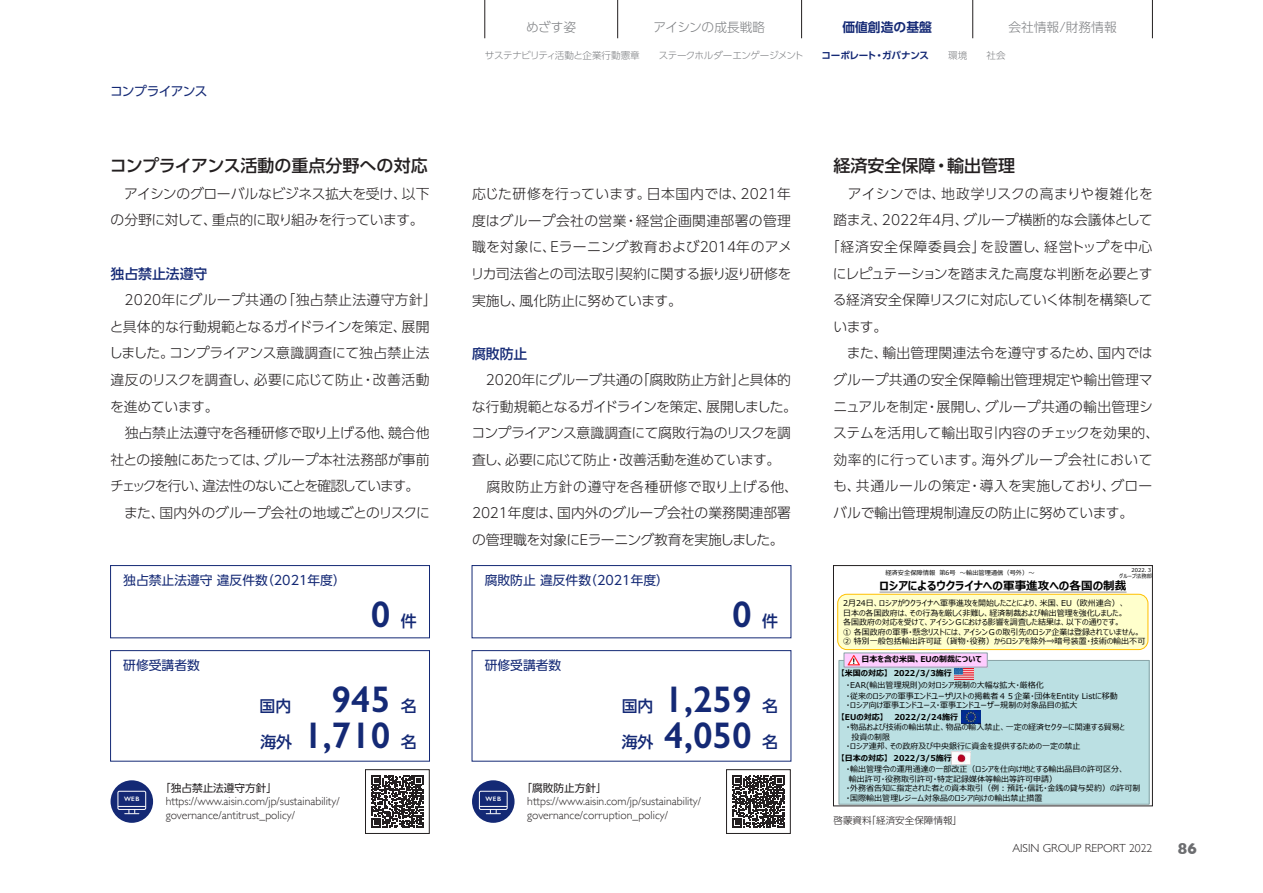
<style>
.page{position:relative;width:1263px;height:893px;background:#fff}
.page>*{position:absolute;margin:0;border:0;box-sizing:border-box;transform-origin:0 0}
.t1{font:600 37.2px "Gill Sans";color:#142975}
.t2{font:500 16.95px "UD Shin Go Pro";color:#231f20}
.t3{font:500 15.9px "UD Shin Go Pro";color:#142975}
.t4{font:700 15.9px "Gill Sans";color:#6c6d70}
.t5{font:300 13.8px/26.5px "UD Shin Go Pro";letter-spacing:-.01em;color:#231f20}
.t6{font:300 13.8px/26.5px "UD Shin Go Pro";letter-spacing:-.03em;color:#231f20}
.t7{font:300 13.8px "UD Shin Go Pro";letter-spacing:.01em;color:#231f20}
.t8{font:300 13.8px "UD Shin Go Pro";letter-spacing:.055em;color:#231f20}
.t9{font:300 13.8px "UD Shin Go Pro";letter-spacing:.02em;color:#231f20}
.t10{font:300 13.8px "UD Shin Go Pro";letter-spacing:.04em;color:#231f20}
.t11{font:300 13.8px "UD Shin Go Pro";letter-spacing:.015em;color:#231f20}
.t12{font:300 13.8px "UD Shin Go Pro";letter-spacing:.03em;color:#231f20}
.t13{font:500 13.8px "UD Shin Go Pro";color:#142975}
.t14{font:12.75px "UD Shin Go Pro";color:#142975}
.t15{font:300 12.75px "UD Shin Go Pro";color:#808285}
.t16{font:300 12.75px "UD Shin Go Pro";letter-spacing:-.02em;color:#808285}
.t17{font:12.75px "UD Shin Go Pro";letter-spacing:-.05em;color:#142975}
.t18{font:700 12.75px "UD Shin Go Pro De";color:#142975}
.t19{font:300 11.7px/13.8px "Gill Sans";color:#231f20}
.t20{font:700 11.55px "Meiryo UI";color:#000}
.t21{font:10.65px "UD Shin Go Pro";color:#231f20}
.t22{font:300 9.6px "UD Shin Go Pro";letter-spacing:-.035em;color:#808285}
.t23{font:300 9.6px "UD Shin Go Pro";color:#231f20}
.t24{font:7.95px/9.6px "Meiryo UI";color:#000}
.t25{font:700 7.95px "Meiryo UI";color:#000}
.t26{font:600 6.45px "Gill Sans";letter-spacing:.07em;color:#fff}
.t27{font:6.3px "Meiryo UI";color:#000}
.t28{font:5.4px/6.1px "Meiryo UI";color:#000;text-align:right}
.s1{font-family:"UD Shin Go Pro De";font-weight:700;color:#142975}
.s2{font-weight:700}
</style>
<div class="page">
<div style="left:111px;top:780px;width:42px;height:43px;background:#142975;border-radius:50%"></div>
<div style="left:118px;top:791px;width:28px;height:19px;border:1px solid #fff"></div>
<svg style="left:118px;top:806px;width:28px;height:8px"></svg>
<div style="left:472px;top:780px;width:42px;height:43px;background:#142975;border-radius:50%"></div>
<div style="left:479px;top:791px;width:29px;height:19px;border:1px solid #fff"></div>
<svg style="left:479px;top:806px;width:28px;height:8px"></svg>
<div style="left:472px;top:565px;width:319px;height:73px;border:1px solid #142975"></div>
<div style="left:472px;top:650px;width:319px;height:111px;border:1px solid #142975"></div>
<div style="left:110px;top:565px;width:320px;height:73px;border:1px solid #142975"></div>
<div style="left:110px;top:650px;width:320px;height:111px;border:1px solid #142975"></div>
<svg style="left:371px;top:775px;width:53px;height:53px"></svg>
<div style="left:365px;top:769px;width:64px;height:65px;border:1px solid #231f20"></div>
<svg style="left:732px;top:775px;width:53px;height:53px"></svg>
<div style="left:726px;top:769px;width:64px;height:65px;border:1px solid #231f20"></div>
<div style="left:839px;top:660px;width:310px;height:144px;background:#bbe0e3"></div>
<div style="left:838px;top:660px;width:311px;height:145px;border:1px solid #89a4a7"></div>
<svg style="left:879px;top:592px;width:247px;height:1px"></svg>
<div style="left:838px;top:594px;width:310px;height:56px;background:#ffc;border-radius:9px"></div>
<div style="left:837px;top:594px;width:311px;height:56px;border:1px solid #ffc000;border-radius:9px"></div>
<div style="left:844px;top:653px;width:143px;height:14px;background:#fcf"></div>
<div style="left:843px;top:652px;width:145px;height:16px;border:1px solid #89a4a7"></div>
<img style="left:952px;top:752px;width:18px;height:12px">
<img style="left:961px;top:711px;width:19px;height:12px">
<img style="left:955px;top:668px;width:18px;height:11px">
<svg style="left:848px;top:655px;width:12px;height:10px"></svg>
<div style="left:833px;top:565px;width:319px;height:241px;border:1px solid #231f20"></div>
<hr style="left:801px;top:0;width:1px;height:38px;background:#231f20">
<hr style="left:617px;top:0;width:1px;height:38px;background:#231f20">
<hr style="left:484px;top:0;width:1px;height:38px;background:#231f20">
<hr style="left:972px;top:0;width:1px;height:38px;background:#231f20">
<hr style="left:1152px;top:0;width:1px;height:38px;background:#231f20">
<p class="t17" style="left:110px;top:81px;width:99px">コンプライアンス</p>
<p class="t2" style="left:110px;top:152px;width:319px">コンプライアンス活動の重点分野への対応</p>
<p class="t6" style="left:111px;top:180px;width:320px">　アイシンのグローバルなビジネス拡大を受け、以下の分野に対して、重点的に取り組みを行っています。</p>
<p class="t13" style="left:111px;top:262px;width:98px">独占禁止法遵守</p>
<p class="t5" style="left:109px;top:286px;width:330px">　2020年にグループ共通の「独占禁止法遵守方針」と具体的な行動規範となるガイドラインを策定、展開しました。コンプライアンス意識調査にて独占禁止法違反のリスクを調査し、必要に応じて防止・改善活動を進めています。<br>　独占禁止法遵守を各種研修で取り上げる他、競合他社との接触にあたっては、グループ本社法務部が事前チェックを行い、違法性のないことを確認しています。<br>　また、国内外のグループ会社の地域ごとのリスクに</p>
<p class="t14" style="left:123px;top:570px;width:224px">独占禁止法遵守 違反件数（2021年度）</p>
<p class="t14" style="left:123px;top:655px;width:78px">研修受講者数</p>
<h1 class="t1" style="left:371px;top:591px;width:21px">0</h1>
<p class="t3" style="left:401px;top:608px;width:17px">件</p>
<p class="t26" style="left:124px;top:795px;width:17px">WEB</p>
<p class="t3" style="left:260px;top:693px;width:33px">国内</p>
<h1 class="t1" style="left:331px;top:677px;width:60px">945</h1>
<p class="t3" style="left:401px;top:693px;width:17px">名</p>
<p class="t3" style="left:260px;top:729px;width:33px">海外</p>
<h1 class="t1" style="left:303px;top:713px;width:88px">1,710</h1>
<p class="t3" style="left:401px;top:729px;width:17px">名</p>
<p class="t21" style="left:160px;top:779px;width:118px">「独占禁止法遵守方針」</p>
<p class="t19" style="left:166px;top:794px;width:175px">https://www.aisin.com/jp/sustainability/ governance/antitrust_policy/</p>
<p class="t15" style="left:526px;top:17px;width:51px">めざす姿</p>
<p class="t16" style="left:653px;top:17px;width:113px">アイシンの成長戦略</p>
<p class="t18" style="left:842px;top:17px;width:91px">価値創造の基盤</p>
<p class="t15" style="left:1008px;top:17px;width:110px">会社情報/財務情報</p>
<p class="t22" style="left:485px;top:48px;width:522px">サステナビリティ活動と企業行動憲章　　ステークホルダーエンゲージメント　　<span class="s1">コーポレート・ガバナンス</span>　　環境　　社会</p>
<p class="t5" style="left:471px;top:180px;width:323px;text-align:justify">応じた研修を行っています。日本国内では、2021年度はグループ会社の営業・経営企画関連部署の管理職を対象に、Eラーニング教育および2014年のアメリカ司法省との司法取引契約に関する振り返り研修を実施し、風化防止に努めています。</p>
<p class="t13" style="left:472px;top:342px;width:57px">腐敗防止</p>
<p class="t5" style="left:471px;top:366px;width:328px">　2020年にグルーブ共通の「腐敗防止方針」と具体的な行動規範となるガイドラインを策定、展開しました。コンプライアンス意識調査にて腐敗行為のリスクを調査し、必要に応じて防止・改善活動を進めています。<br>　腐敗防止方針の遵守を各種研修で取り上げる他、<br>2021年度は、国内外のグループ会社の業務関連部署の管理職を対象にEラーニング教育を実施しました。</p>
<p class="t14" style="left:485px;top:570px;width:186px">腐敗防止 違反件数（2021年度）</p>
<h1 class="t1" style="left:732px;top:591px;width:21px">0</h1>
<p class="t3" style="left:762px;top:608px;width:17px">件</p>
<p class="t14" style="left:485px;top:655px;width:78px">研修受講者数</p>
<p class="t3" style="left:622px;top:693px;width:33px">国内</p>
<h1 class="t1" style="left:664px;top:677px;width:89px">1,259</h1>
<p class="t3" style="left:762px;top:693px;width:17px">名</p>
<p class="t3" style="left:622px;top:729px;width:33px">海外</p>
<h1 class="t1" style="left:664px;top:713px;width:89px">4,050</h1>
<p class="t3" style="left:762px;top:729px;width:17px">名</p>
<p class="t26" style="left:486px;top:795px;width:17px">WEB</p>
<p class="t21" style="left:522px;top:779px;width:87px">「腐敗防止方針」</p>
<p class="t19" style="left:527px;top:794px;width:175px">https://www.aisin.com/jp/sustainability/ governance/corruption_policy/</p>
<p class="t2" style="left:833px;top:152px;width:183px">経済安全保障・輸出管理</p>
<p class="t11" style="left:833px;top:182px;width:321px">　アイシンでは、地政学リスクの高まりや複雑化を</p>
<p class="t5" style="left:833px;top:206px;width:321px">踏まえ、2022年4月、グループ横断的な会議体として</p>
<p class="t8" style="left:826px;top:236px;width:328px">「経済安全保障委員会」を設置し、経営トップを中心</p>
<p class="t5" style="left:833px;top:260px;width:321px">にレピュテーションを踏まえた高度な判断を必要とす</p>
<p class="t5" style="left:833px;top:286px;width:321px">る経済安全保障リスクに対応していく体制を構築して</p>
<p class="t5" style="left:833px;top:313px;width:55px">います。</p>
<p class="t5" style="left:833px;top:339px;width:321px">　また、輸出管理関連法令を遵守するため、国内では</p>
<p class="t7" style="left:833px;top:368px;width:321px">グループ共通の安全保障輸出管理規定や輸出管理マ</p>
<p class="t9" style="left:833px;top:395px;width:321px">ニュアルを制定・展開し、グループ共通の輸出管理シ</p>
<p class="t7" style="left:833px;top:422px;width:328px">ステムを活用して輸出取引内容のチェックを効果的、</p>
<p class="t12" style="left:833px;top:448px;width:321px">効率的に行っています。海外グループ会社において</p>
<p class="t10" style="left:833px;top:475px;width:321px">も、共通ルールの策定・導入を実施しており、グロー</p>
<p class="t5" style="left:833px;top:499px;width:301px">バルで輸出管理規制違反の防止に努めています。</p>
<p class="t28" style="left:1119px;top:567px;width:34px">2022.３<br>グループ法務部</p>
<p class="t27" style="left:885px;top:568px;width:151px">経済安全保障情報 第6号 〜輸出管理通信（号外）〜</p>
<p class="t20" style="left:879px;top:578px;width:248px">ロシアによるウクライナへの軍事進攻への各国の制裁</p>
<p class="t24" style="left:843px;top:599px;width:304px">2⽉24⽇、ロシアがウクライナへ軍事進攻を開始したことにより、⽶国、EU（欧州連合）、<br>⽇本の各国政府は、その⾏為を厳しく⾮難し、経済制裁および輸出管理を強化しました。<br>各国政府の対応を受けて、アイシンＧにおける影響を調査した結果は、以下の通りです。<br>① 各国政府の軍事・懸念リストには、アイシンＧの取引先のロシア企業は登録されていません。② 特別⼀般包括輸出許可証（貨物・役務）からロシアを除外⇒暗号装置・技術の輸出不可</p>
<p class="t25" style="left:861px;top:654px;width:122px">⽇本を含む⽶国、EUの制裁について</p>
<p class="t25" style="left:841px;top:667px;width:112px">【⽶国の対応】 2022/3/3施⾏</p>
<p class="t24" style="left:846px;top:679px;width:273px;line-height:11.6px">・EAR(輸出管理規則)の対ロシア規制の⼤幅な拡⼤・厳格化<br>・従来のロシアの軍事エンドユーザリストの掲載者４５企業・団体をEntity Listに移動</p>
<p class="t24" style="left:846px;top:701px;width:233px">・ロシア向け軍事エンドユース・軍事エンドユーザー規制の対象品⽬の拡⼤</p>
<p class="t25" style="left:841px;top:711px;width:44px">【EUの対応】</p>
<p class="t25" style="left:894px;top:711px;width:65px">2022/2/24施⾏</p>
<p class="t24" style="left:846px;top:723px;width:280px"><span class="s2">・</span>物品および技術の輸出禁⽌、物品の輸⼊禁⽌、⼀定の経済セクターに関連する貿易と</p>
<p class="t24" style="left:851px;top:732px;width:40px">投資の制限</p>
<p class="t24" style="left:846px;top:742px;width:236px">・ロシア連邦、その政府及び中央銀⾏に資⾦を提供するための⼀定の禁⽌</p>
<p class="t25" style="left:841px;top:752px;width:112px">【⽇本の対応】 2022/3/5施⾏</p>
<p class="t24" style="left:846px;top:765px;width:280px">・輸出管理令の運⽤通達の⼀部改正（ロシアを仕向け地とする輸出品⽬の許可区分、</p>
<p class="t24" style="left:849px;top:775px;width:210px">輸出許可・役務取引許可・特定記録媒体等輸出等許可申請）</p>
<p class="t24" style="left:846px;top:784px;width:296px">・外務省告知に指定された者との資本取引（例︓預託・信託・⾦銭の貸与契約）の許可制</p>
<p class="t24" style="left:846px;top:794px;width:198px">・国際輸出管理レジーム対象品のロシア向けの輸出禁⽌措置</p>
<p class="t23" style="left:833px;top:812px;width:130px">啓蒙資料「経済安全保障情報」</p>
<p class="t19" style="left:1012px;top:841px;width:142px">AISIN GROUP REPORT 2022</p>
<p class="t4" style="left:1178px;top:836px;width:20px">86</p>
</div>
